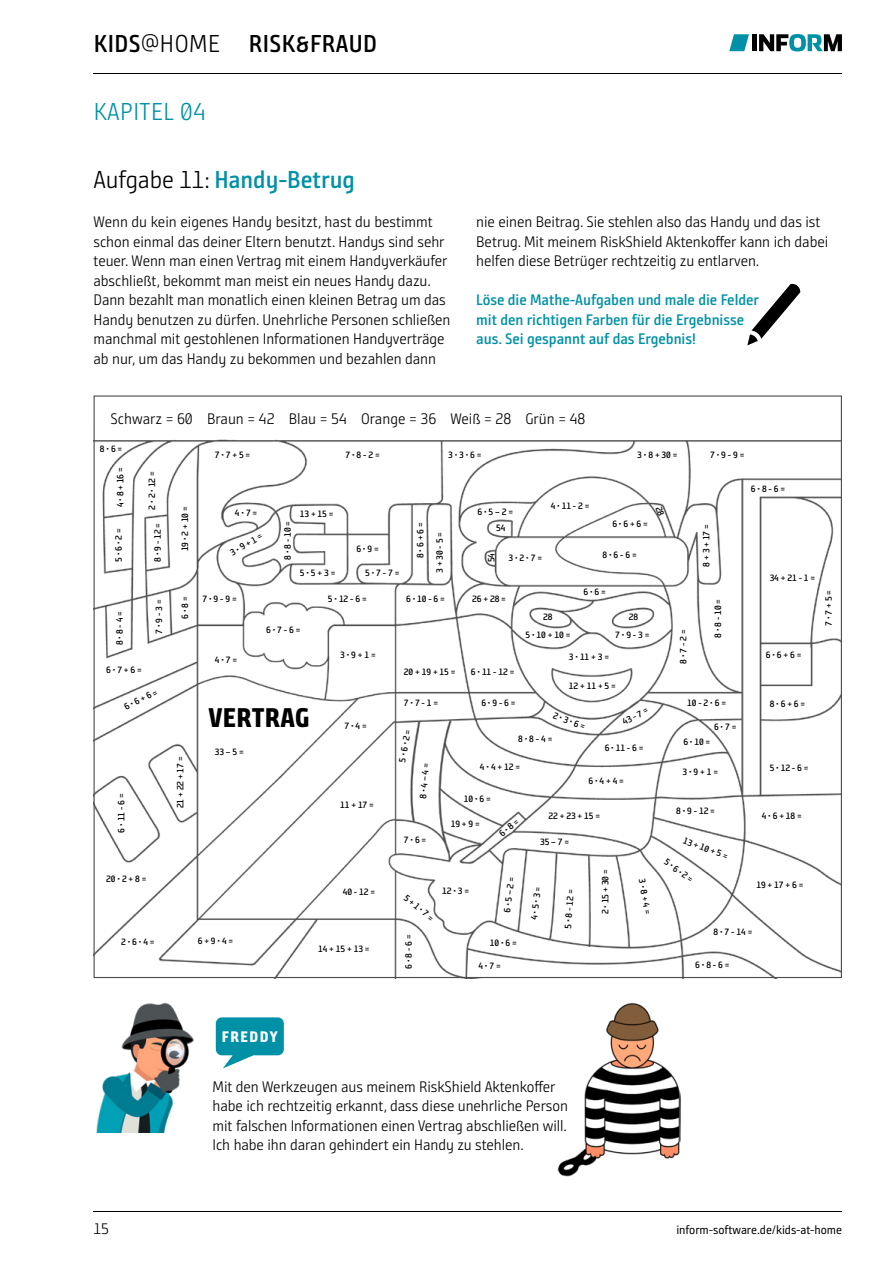
<style>
.page{position:relative;width:893px;height:1263px;background:#fff}
.page>*{position:absolute;margin:0;border:0;box-sizing:border-box;transform-origin:0 0}
.t1{font:700 expanded 27px "Bunday Sans Pro SG";letter-spacing:.01em;color:#000}
.t2{font:700 24.45px "Bunday Sans Pro SG Se";letter-spacing:-.005em;color:#0091a7}
.t3{font:700 24.45px "Bunday Sans Pro SG Se";letter-spacing:.02em;color:#000}
.t4{font:24.45px "Bunday Sans Pro SG Se Ligh";letter-spacing:.02em;color:#0091a7}
.t5{font:15.3px/19.5px "Bunday Sans Pro SG Se Ligh";letter-spacing:-.005em;color:#000}
.t6{font:700 15.3px/19.5px "Bunday Sans Pro SG Se";letter-spacing:-.005em;color:#0091a7}
.t7{font:700 expanded 15.3px "Bunday Sans Pro SG";letter-spacing:.1em;color:#fff}
.t8{font:12.15px "Bunday Sans Pro SG";letter-spacing:-.005em;color:#000}
.t9{font:700 9.15px "Bunday Sans Pro SG Se";letter-spacing:-.01em;color:#000}
.s1{font-family:"Bunday Sans Pro SG Se Ligh";font-weight:400}
.s2{font-family:"Bunday Sans Pro SG Se Ligh";font-weight:400;color:#000}
</style>
<div class="page">
<img style="left:557px;top:1002px;width:124px;height:174px">
<hr style="left:94px;top:74px;width:748px;height:1px;background:#000">
<svg style="left:729px;top:34px;width:20px;height:17px"></svg>
<svg style="left:759px;top:34px;width:83px;height:17px"></svg>
<div style="left:752px;top:34px;width:5px;height:17px;background:#000"></div>
<hr style="left:94px;top:1211px;width:748px;height:1px;background:#000">
<svg style="left:747px;top:283px;width:54px;height:62px"></svg>
<img style="left:96px;top:439px;width:744px;height:537px">
<img style="left:96px;top:1002px;width:98px;height:131px">
<svg style="left:216px;top:1017px;width:68px;height:51px"></svg>
<svg style="left:655px;top:506px;width:9px;height:10px"></svg>
<h2 class="t3" style="left:94px;top:28px;width:285px">KIDS<span class="s1">@HOME</span> RISK&amp;FRAUD</h2>
<h2 class="t4" style="left:94px;top:96px;width:114px">KAPITEL 04</h2>
<h2 class="t2" style="left:94px;top:164px;width:263px"><span class="s2">Aufgabe 11:</span> Handy-Betrug</h2>
<p class="t5" style="left:94px;top:212px;width:358px">Wenn du kein eigenes Handy besitzt, hast du bestimmt schon einmal das deiner Eltern benutzt. Handys sind sehr teuer. Wenn man einen Vertrag mit einem Handyverkäufer abschließt, bekommt man meist ein neues Handy dazu.<br>Dann bezahlt man monatlich einen kleinen Betrag um das Handy benutzen zu dürfen. Unehrliche Personen schließen manchmal mit gestohlenen Informationen Handyverträge ab nur, um das Handy zu bekommen und bezahlen dann</p>
<p class="t5" style="left:476px;top:212px;width:353px">nie einen Beitrag. Sie stehlen also das Handy und das ist<br>Betrug. Mit meinem RiskShield Aktenkoffer kann ich dabei helfen diese Betrüger rechtzeitig zu entlarven.</p>
<p class="t6" style="left:476px;top:290px;width:284px">Löse die Mathe-Aufgaben und male die Felder mit den richtigen Farben für die Ergebnisse aus. Sei gespannt auf das Ergebnis!</p>
<p class="t5" style="left:111px;top:409px;width:476px">Schwarz = 60 Braun = 42 Blau = 54 Orange = 36 Weiß = 28 Grün = 48</p>
<p class="t9" style="left:100px;top:443px;width:24px">8 • 6 =</p>
<p class="t9" style="left:215px;top:448px;width:37px">7 • 7 + 5 =</p>
<p class="t9" style="left:345px;top:448px;width:36px">7 • 8 - 2 =</p>
<p class="t9" style="left:448px;top:448px;width:35px">3 • 3 • 6 =</p>
<p class="t9" style="left:637px;top:448px;width:42px">3 • 8 + 30 =</p>
<p class="t9" style="left:710px;top:448px;width:36px">7 • 9 - 9 =</p>
<p class="t9" style="left:114px;top:507px;width:42px;rotate:-90deg">4 • 8 + 16 =</p>
<p class="t9" style="left:146px;top:509px;width:40px;rotate:-90deg">2 • 2 • 12 =</p>
<p class="t9" style="left:113px;top:562px;width:35px;rotate:-90deg">5 • 6 • 2 =</p>
<p class="t9" style="left:152px;top:562px;width:40px;rotate:-90deg">8 • 9 - 12 =</p>
<p class="t9" style="left:179px;top:551px;width:46px;rotate:-90deg">19 • 2 + 10 =</p>
<p class="t9" style="left:235px;top:507px;width:24px">4 • 7 =</p>
<p class="t9" style="left:300px;top:508px;width:35px">13 + 15 =</p>
<p class="t9" style="left:282px;top:560px;width:40px;rotate:-90deg">8 • 8 - 10 =</p>
<p class="t9" style="left:414px;top:558px;width:37px;rotate:-90deg">8 • 6 + 6 =</p>
<p class="t9" style="left:228px;top:548px;width:37px;rotate:-30deg">3 • 9 + 1 =</p>
<p class="t9" style="left:434px;top:573px;width:43px;rotate:-90deg">3 + 30 - 5 =</p>
<p class="t9" style="left:356px;top:543px;width:24px">6 • 9 =</p>
<p class="t9" style="left:300px;top:566px;width:37px">5 • 5 + 3 =</p>
<p class="t9" style="left:365px;top:566px;width:36px">5 • 7 - 7 =</p>
<p class="t9" style="left:477px;top:506px;width:37px">6 • 5 – 2 =</p>
<p class="t9" style="left:496px;top:522px;width:11px">54</p>
<p class="t9" style="left:485px;top:562px;width:11px;rotate:-90deg">54</p>
<p class="t9" style="left:509px;top:552px;width:35px">3 • 2 • 7 =</p>
<p class="t9" style="left:551px;top:499px;width:40px">4 • 11 - 2 =</p>
<p class="t9" style="left:612px;top:518px;width:37px">6 • 6 + 6 =</p>
<p class="t9" style="left:603px;top:549px;width:36px">8 • 6 - 6 =</p>
<p class="t9" style="left:700px;top:567px;width:44px;rotate:-90deg">8 + 3 + 17 =</p>
<p class="t9" style="left:751px;top:483px;width:36px">6 • 8 - 6 =</p>
<p class="t9" style="left:770px;top:572px;width:47px">34 + 21 - 1 =</p>
<p class="t9" style="left:114px;top:645px;width:36px;rotate:-90deg">8 • 8 - 4 =</p>
<p class="t9" style="left:153px;top:634px;width:36px;rotate:-90deg">7 • 9 - 3 =</p>
<p class="t9" style="left:179px;top:619px;width:24px;rotate:-90deg">6 • 8 =</p>
<p class="t9" style="left:202px;top:593px;width:36px">7 • 9 - 9 =</p>
<p class="t9" style="left:328px;top:593px;width:40px">5 • 12 - 6 =</p>
<p class="t9" style="left:406px;top:593px;width:40px">6 • 10 - 6 =</p>
<p class="t9" style="left:472px;top:593px;width:35px">26 + 28 =</p>
<p class="t9" style="left:215px;top:654px;width:24px">4 • 7 =</p>
<p class="t9" style="left:266px;top:624px;width:36px">6 • 7 - 6 =</p>
<p class="t9" style="left:340px;top:649px;width:37px">3 • 9 + 1 =</p>
<p class="t9" style="left:583px;top:586px;width:24px">6 • 6 =</p>
<p class="t9" style="left:543px;top:611px;width:11px">28</p>
<p class="t9" style="left:629px;top:611px;width:11px">28</p>
<p class="t9" style="left:526px;top:628px;width:46px">5 • 10 + 10 =</p>
<p class="t9" style="left:615px;top:628px;width:36px">7 • 9 - 3 =</p>
<p class="t9" style="left:569px;top:651px;width:42px">3 • 11 + 3 =</p>
<p class="t9" style="left:677px;top:664px;width:36px;rotate:-90deg">8 • 7 - 2 =</p>
<p class="t9" style="left:712px;top:638px;width:40px;rotate:-90deg">8 • 8 - 10 =</p>
<p class="t9" style="left:766px;top:649px;width:37px">6 • 6 + 6 =</p>
<p class="t9" style="left:823px;top:626px;width:37px;rotate:-90deg">7 • 7 + 5 =</p>
<p class="t9" style="left:106px;top:664px;width:37px">6 • 7 + 6 =</p>
<p class="t9" style="left:404px;top:665px;width:53px">20 + 19 + 15 =</p>
<p class="t9" style="left:471px;top:665px;width:45px">6 • 11 - 12 =</p>
<p class="t9" style="left:122px;top:702px;width:37px;rotate:-26deg">6 • 6 + 6 =</p>
<p class="t9" style="left:115px;top:832px;width:40px;rotate:-90deg">6 • 11 - 6 =</p>
<p class="t9" style="left:106px;top:873px;width:42px">20 • 2 + 8 =</p>
<p class="t9" style="left:121px;top:935px;width:35px">2 • 6 • 4 =</p>
<p class="t9" style="left:174px;top:808px;width:53px;rotate:-90deg">21 + 22 + 17 =</p>
<h1 class="t1" style="left:209px;top:700px;width:102px">VERTRAG</h1>
<p class="t9" style="left:215px;top:746px;width:31px">33 – 5 =</p>
<p class="t9" style="left:344px;top:719px;width:24px">7 • 4 =</p>
<p class="t9" style="left:340px;top:799px;width:35px">11 + 17 =</p>
<p class="t9" style="left:198px;top:935px;width:37px">6 + 9 • 4 =</p>
<p class="t9" style="left:343px;top:885px;width:34px">40 - 12 =</p>
<p class="t9" style="left:318px;top:943px;width:53px">14 + 15 + 13 =</p>
<p class="t9" style="left:569px;top:680px;width:48px">12 + 11 + 5 =</p>
<p class="t9" style="left:404px;top:697px;width:36px">7 • 7 - 1 =</p>
<p class="t9" style="left:481px;top:697px;width:36px">6 • 9 - 6 =</p>
<p class="t9" style="left:687px;top:697px;width:40px">10 - 2 • 6 =</p>
<p class="t9" style="left:396px;top:761px;width:35px;rotate:-80deg">5 • 6 • 2 =</p>
<p class="t9" style="left:417px;top:798px;width:37px;rotate:-85deg">8 • 4 – 4 =</p>
<p class="t9" style="left:555px;top:709px;width:35px;rotate:20deg">2 • 3 • 6 =</p>
<p class="t9" style="left:620px;top:717px;width:29px;rotate:-28deg">43 - 7 =</p>
<p class="t9" style="left:518px;top:733px;width:36px">8 • 8 - 4 =</p>
<p class="t9" style="left:480px;top:761px;width:42px">4 • 4 + 12 =</p>
<p class="t9" style="left:464px;top:792px;width:29px">10 • 6 =</p>
<p class="t9" style="left:605px;top:742px;width:40px">6 • 11 - 6 =</p>
<p class="t9" style="left:588px;top:775px;width:37px">6 • 4 + 4 =</p>
<p class="t9" style="left:714px;top:721px;width:24px">6 • 7 =</p>
<p class="t9" style="left:683px;top:736px;width:29px">6 • 10 =</p>
<p class="t9" style="left:682px;top:766px;width:37px">3 • 9 + 1 =</p>
<p class="t9" style="left:770px;top:698px;width:37px">8 • 6 + 6 =</p>
<p class="t9" style="left:770px;top:762px;width:40px">5 • 12 - 6 =</p>
<p class="t9" style="left:404px;top:834px;width:24px">7 • 6 =</p>
<p class="t9" style="left:451px;top:817px;width:31px">19 + 9 =</p>
<p class="t9" style="left:497px;top:830px;width:24px;rotate:-40deg">6 • 8 =</p>
<p class="t9" style="left:409px;top:892px;width:37px;rotate:40deg">5 + 1 • 7 =</p>
<p class="t9" style="left:403px;top:969px;width:36px;rotate:-90deg">6 • 8 - 6 =</p>
<p class="t9" style="left:442px;top:885px;width:29px">12 • 3 =</p>
<p class="t9" style="left:501px;top:912px;width:37px;rotate:-83deg">6 • 5 – 2 =</p>
<p class="t9" style="left:490px;top:937px;width:29px">10 • 6 =</p>
<p class="t9" style="left:478px;top:960px;width:24px">4 • 7 =</p>
<p class="t9" style="left:549px;top:809px;width:53px">22 + 23 + 15 =</p>
<p class="t9" style="left:540px;top:835px;width:31px">35 – 7 =</p>
<p class="t9" style="left:528px;top:919px;width:35px;rotate:-83deg">4 • 5 • 3 =</p>
<p class="t9" style="left:562px;top:928px;width:40px;rotate:-86deg">5 • 8 - 12 =</p>
<p class="t9" style="left:599px;top:914px;width:46px;rotate:-90deg">2 • 15 + 30 =</p>
<p class="t9" style="left:648px;top:878px;width:37px;rotate:80deg">3 • 8 + 4 =</p>
<p class="t9" style="left:676px;top:805px;width:40px">8 • 9 - 12 =</p>
<p class="t9" style="left:685px;top:834px;width:48px;rotate:20deg">13 + 10 + 5 =</p>
<p class="t9" style="left:669px;top:856px;width:35px;rotate:36deg">5 • 6 • 2 =</p>
<p class="t9" style="left:762px;top:810px;width:42px">4 • 6 + 18 =</p>
<p class="t9" style="left:756px;top:878px;width:48px">19 + 17 + 6 =</p>
<p class="t9" style="left:713px;top:926px;width:40px">8 • 7 - 14 =</p>
<p class="t9" style="left:695px;top:958px;width:36px">6 • 8 - 6 =</p>
<p class="t7" style="left:222px;top:1026px;width:57px">FREDDY</p>
<p class="t5" style="left:213px;top:1076px;width:357px">Mit den Werkzeugen aus meinem RiskShield Aktenkoffer habe ich rechtzeitig erkannt, dass diese unehrliche Person mit falschen Informationen einen Vertrag abschließen will.<br>Ich habe ihn daran gehindert ein Handy zu stehlen.</p>
<p class="t5" style="left:94px;top:1219px;width:17px">15</p>
<p class="t8" style="left:676px;top:1222px;width:167px">inform-software.de/kids-at-home</p>
</div>
